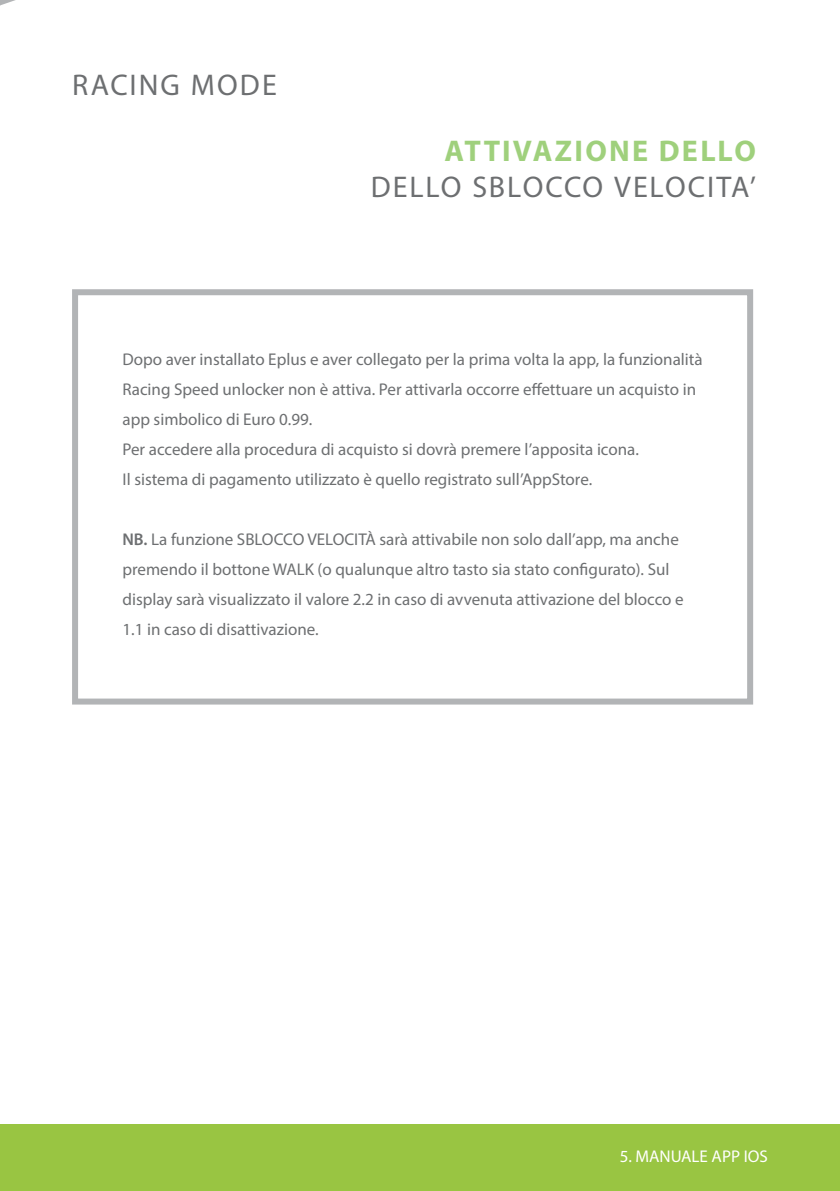
<style>
.page{position:relative;width:840px;height:1191px;background:#fff}
.page>*{position:absolute;margin:0;border:0;box-sizing:border-box;transform-origin:0 0}
.t1{font:30px "Myriad Pro";letter-spacing:.06em;color:#6d6f71}
.t2{font:700 30px "Myriad Pro";letter-spacing:.075em;color:#9fd07c}
.t3{font:17px/30px "Myriad Pro";color:#6d6f71}
.t4{font:17px "Myriad Pro";color:#fff}
.s1{font-weight:600}
</style>
<div class="page">
<div style="left:0;top:1124px;width:839px;height:67px;background:#99c542"></div>
<svg style="left:0;top:0;width:15px;height:5px"></svg>
<div style="left:72px;top:289px;width:680px;height:415px;border:6px solid #b2b4b6"></div>
<h1 class="t1" style="left:72px;top:66px;width:206px">RACING MODE</h1>
<h1 class="t2" style="left:444px;top:131px;width:313px">ATTIVAZIONE DELLO</h1>
<h1 class="t1" style="left:370px;top:168px;width:386px">DELLO SBLOCCO VELOCITA’</h1>
<p class="t3" style="left:122px;top:344px;width:581px">Dopo aver installato Eplus e aver collegato per la prima volta la app, la funzionalità Racing Speed unlocker non è attiva. Per attivarla occorre effettuare un acquisto in app simbolico di Euro 0.99.<br>Per accedere alla procedura di acquisto si dovrà premere l’apposita icona.<br>Il sistema di pagamento utilizzato è quello registrato sull’AppStore.</p>
<p class="t3" style="left:122px;top:524px;width:562px"><span class="s1">NB.</span> La funzione SBLOCCO VELOCITÀ sarà attivabile non solo dall’app, ma anche premendo il bottone WALK (o qualunque altro tasto sia stato configurato). Sul display sarà visualizzato il valore 2.2 in caso di avvenuta attivazione del blocco e 1.1 in caso di disattivazione.</p>
<p class="t4" style="left:619px;top:1145px;width:150px">5. MANUALE APP IOS</p>
</div>
